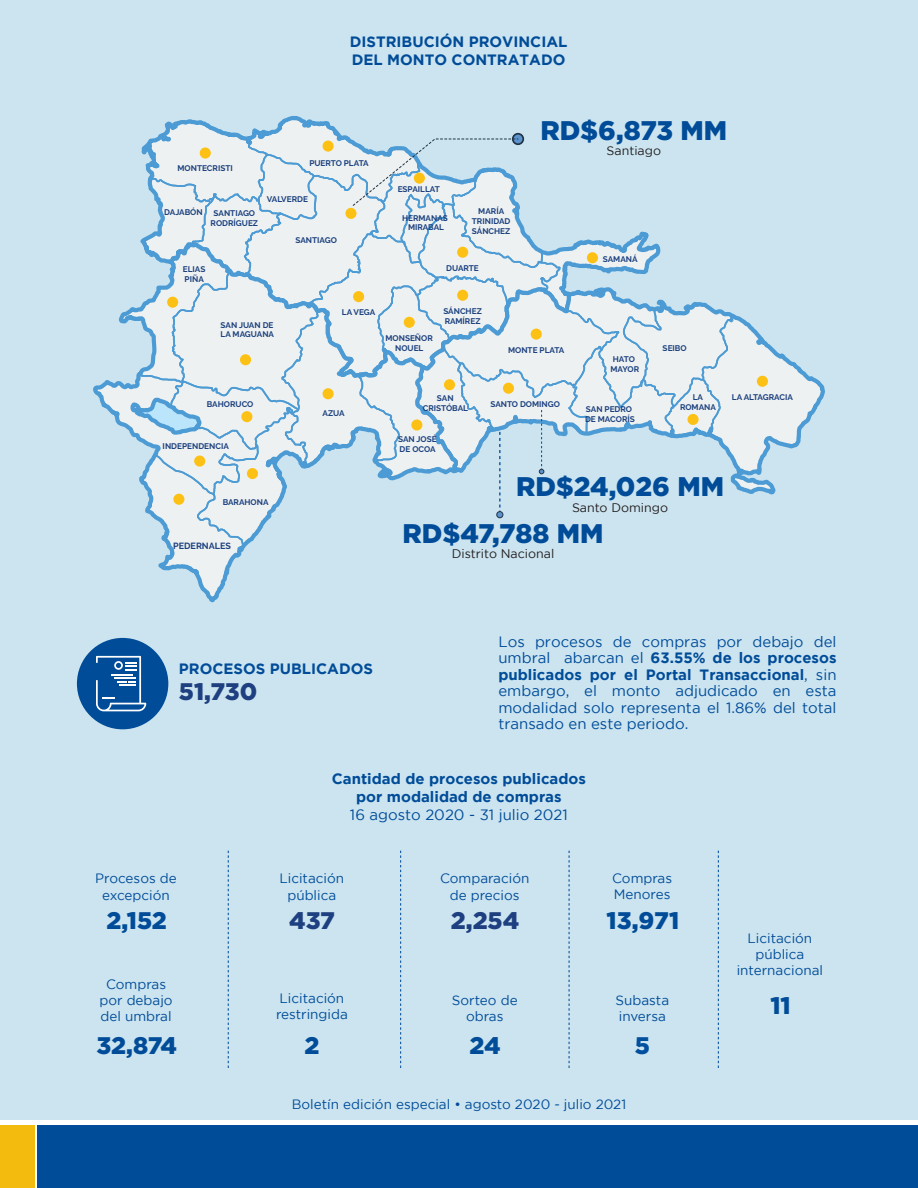
<style>
.page{position:relative;width:918px;height:1188px;background:#fff}
.page>*{position:absolute;margin:0;border:0;box-sizing:border-box;transform-origin:0 0}
.t1{font:900 26.85px "Gotham";color:#014c98}
.t2{font:900 24px "Gotham";letter-spacing:-.005em;color:#014c98}
.t3{font:900 24px "Gotham";color:#1e4080}
.t4{font:900 24px "Gotham";color:#014f9e}
.t5{font:15px/16.5px "Gotham";color:#014c98;text-align:justify}
.t6{font:700 15px/18px "Gotham";color:#014c98}
.t7{font:13.5px/16.2px "Gotham";color:#014c98;text-align:center}
.t8{font:12.45px "Gotham";color:#231f20}
.t9{font:700 9px "Raleway";color:#1c417f}
.t10{font:700 8.25px/9.9px "Raleway";color:#1c417f;text-align:center}
.t11{font:700 8.25px/9.9px "Raleway";letter-spacing:-.035em;color:#1c417f}
.s1{font-weight:700}
</style>
<div class="page">
<div style="left:0;top:0;width:918px;height:1120px;background:#cbe4f0"></div>
<svg style="left:93px;top:116px;width:732px;height:486px"></svg>
<div style="left:77px;top:638px;width:91px;height:91px;background:#014c98;border-radius:50%"></div>
<svg style="left:96px;top:656px;width:50px;height:55px"></svg>
<div style="left:37px;top:1125px;width:881px;height:63px;background:#014c98"></div>
<div style="left:0;top:1125px;width:35px;height:63px;background:#f4bb0f"></div>
<svg style="left:228px;top:851px;width:1px;height:217px"></svg>
<svg style="left:400px;top:851px;width:1px;height:217px"></svg>
<svg style="left:569px;top:851px;width:1px;height:217px"></svg>
<svg style="left:718px;top:851px;width:1px;height:217px"></svg>
<h3 class="t6" style="left:350px;top:32px;width:219px">DISTRIBUCIÓN PROVINCIAL<br>DEL MONTO CONTRATADO</h3>
<p class="t10" style="left:178px;top:164px;width:57px">MONTECRISTI</p>
<p class="t10" style="left:309px;top:158px;width:61px">PUERTO PLATA</p>
<p class="t10" style="left:164px;top:207px;width:40px">DAJABÓN</p>
<p class="t10" style="left:211px;top:208px;width:49px">SANTIAGO<br>RODRÍGUEZ</p>
<p class="t10" style="left:267px;top:194px;width:43px">VALVERDE</p>
<p class="t10" style="left:295px;top:235px;width:43px">SANTIAGO</p>
<p class="t10" style="left:183px;top:264px;width:24px;text-align:left">ELIAS<br>PIÑA</p>
<p class="t10" style="left:342px;top:307px;width:35px">LA VEGA</p>
<p class="t10" style="left:221px;top:320px;width:55px;text-align:left">SAN JUAN DE<br>LA MAGUANA</p>
<p class="t10" style="left:207px;top:399px;width:48px">BAHORUCO</p>
<p class="t10" style="left:163px;top:441px;width:68px">INDEPENDENCIA</p>
<p class="t10" style="left:223px;top:497px;width:47px">BARAHONA</p>
<p class="t9" style="left:173px;top:541px;width:59px">PEDERNALES</p>
<p class="t10" style="left:323px;top:409px;width:24px">AZUA</p>
<p class="t10" style="left:398px;top:185px;width:44px">ESPAILLAT</p>
<p class="t10" style="left:402px;top:213px;width:47px">HERMANAS<br>MIRABAL</p>
<p class="t10" style="left:472px;top:206px;width:40px">MARÍA<br>TRINIDAD<br>SÁNCHEZ</p>
<p class="t10" style="left:446px;top:263px;width:34px">DUARTE</p>
<p class="t10" style="left:443px;top:306px;width:40px;text-align:left">SÁNCHEZ<br>RAMÍREZ</p>
<h1 class="t1" style="left:540px;top:115px;width:188px">RD$6,873 MM</h1>
<h3 class="t8" style="left:607px;top:144px;width:56px">Santiago</h3>
<p class="t10" style="left:603px;top:254px;width:36px">SAMANÁ</p>
<p class="t10" style="left:385px;top:333px;width:49px">MONSEÑOR<br>NOUEL</p>
<p class="t10" style="left:508px;top:345px;width:58px">MONTE PLATA</p>
<p class="t11" style="left:611px;top:354px;width:30px">HATO<br>MAYOR</p>
<p class="t10" style="left:663px;top:343px;width:26px">SEIBO</p>
<p class="t10" style="left:423px;top:393px;width:47px">SAN<br>CRISTÓBAL</p>
<p class="t10" style="left:693px;top:392px;width:12px">LA</p>
<p class="t10" style="left:490px;top:400px;width:71px">SANTO DOMINGO</p>
<p class="t10" style="left:586px;top:404px;width:48px">SAN PEDRO</p>
<p class="t10" style="left:680px;top:402px;width:38px">ROMANA</p>
<p class="t10" style="left:585px;top:414px;width:51px">DE MACORÍS</p>
<p class="t10" style="left:398px;top:434px;width:40px;text-align:left">SAN JOSÉ<br>DE OCOA</p>
<h1 class="t1" style="left:516px;top:471px;width:210px">RD$24,026 MM</h1>
<h3 class="t8" style="left:572px;top:501px;width:98px">Santo Domingo</h3>
<h1 class="t1" style="left:403px;top:517px;width:202px">RD$47,788 MM</h1>
<h3 class="t8" style="left:452px;top:547px;width:104px">Distrito Nacional</h3>
<p class="t10" style="left:732px;top:392px;width:62px">LA ALTAGRACIA</p>
<h3 class="t6" style="left:179px;top:660px;width:196px">PROCESOS PUBLICADOS</h3>
<h2 class="t3" style="left:179px;top:677px;width:80px">51,730</h2>
<h3 class="t5" style="left:498px;top:633px;width:340px">Los procesos de compras por debajo del umbral abarcan el <span class="s1">63.55% de los procesos publicados por el Portal Transaccional</span>, sin embargo, el monto adjudicado en esta modalidad solo representa el 1.86% del total transado en este periodo.</h3>
<h3 class="t6" style="left:332px;top:770px;width:256px;text-align:center">Cantidad de procesos publicados por modalidad de compras</h3>
<h3 class="t5" style="left:350px;top:807px;width:219px">16 agosto 2020 - 31 julio 2021</h3>
<h3 class="t7" style="left:95px;top:870px;width:83px">Procesos de excepción</h3>
<h3 class="t7" style="left:279px;top:870px;width:66px">Licitación pública</h3>
<h3 class="t7" style="left:440px;top:870px;width:91px">Comparación de precios</h3>
<h3 class="t7" style="left:612px;top:870px;width:62px;text-align:left">Compras<br>Menores</h3>
<h2 class="t2" style="left:107px;top:907px;width:62px">2,152</h2>
<h2 class="t3" style="left:289px;top:907px;width:47px">437</h2>
<h2 class="t3" style="left:451px;top:907px;width:70px">2,254</h2>
<h2 class="t2" style="left:607px;top:907px;width:74px">13,971</h2>
<h3 class="t7" style="left:737px;top:930px;width:88px">Licitación pública internacional</h3>
<h3 class="t7" style="left:99px;top:975px;width:75px">Compras por debajo del umbral</h3>
<h3 class="t7" style="left:276px;top:990px;width:73px;text-align:left">Licitación restringida</h3>
<h3 class="t7" style="left:452px;top:992px;width:67px">Sorteo de obras</h3>
<h3 class="t7" style="left:616px;top:992px;width:55px;text-align:left">Subasta inversa</h3>
<h2 class="t2" style="left:770px;top:992px;width:22px">11</h2>
<h2 class="t2" style="left:96px;top:1032px;width:82px">32,874</h2>
<h2 class="t2" style="left:305px;top:1032px;width:16px">2</h2>
<h2 class="t2" style="left:470px;top:1032px;width:33px">24</h2>
<h2 class="t4" style="left:635px;top:1032px;width:17px">5</h2>
<h3 class="t7" style="left:292px;top:1096px;width:336px">Boletín edición especial • agosto 2020 - julio 2021</h3>
</div>
